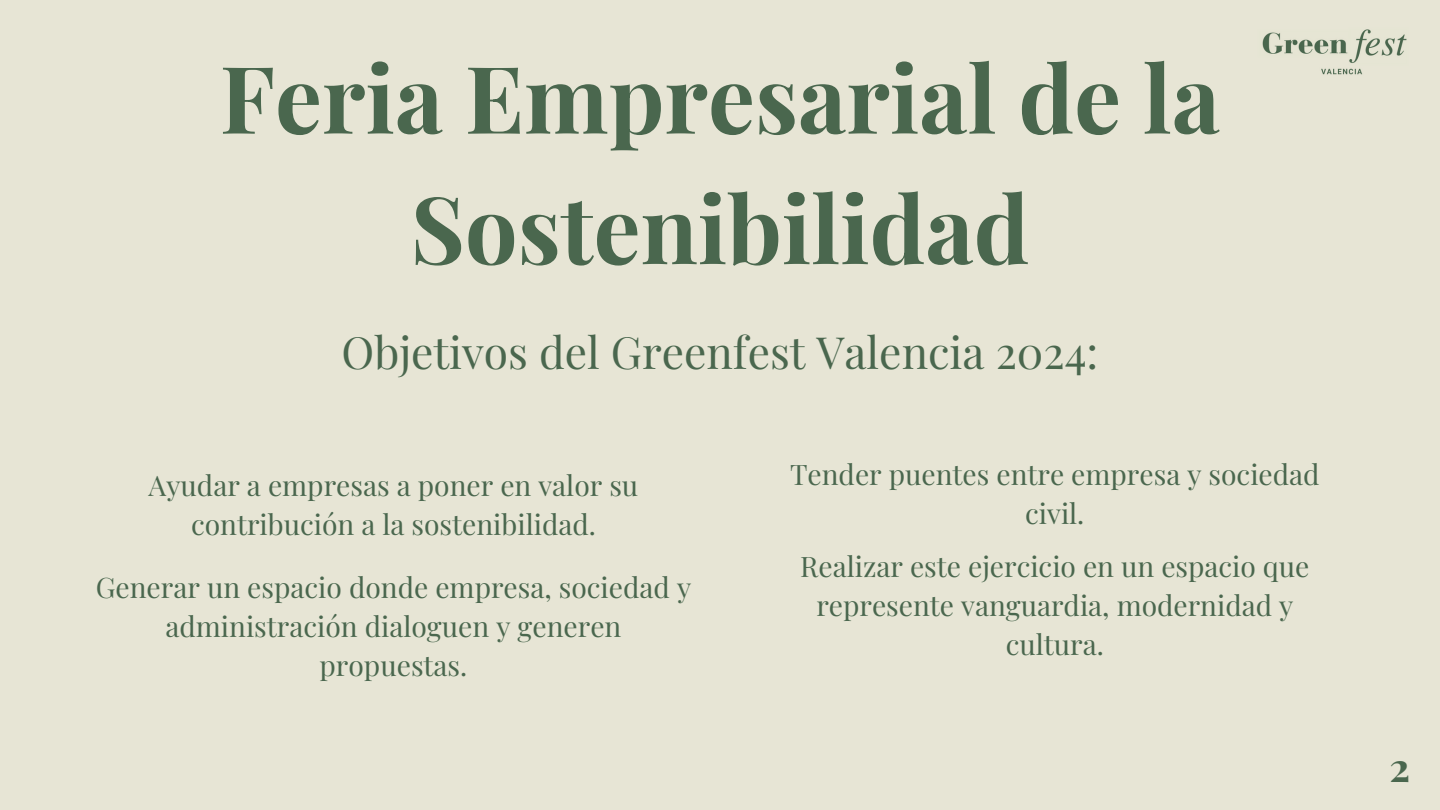
<style>
.page{position:relative;width:1440px;height:810px;background:#e7e5d5}
.page>*{position:absolute;margin:0;border:0;box-sizing:border-box;transform-origin:0 0}
.t1{font:700 93.3px/130.5px "Playfair Display";color:#4a674e;text-align:center}
.t2{font:44.3px "Playfair Display";color:#4a674e}
.t3{font:700 39.4px "Playfair Display";color:#4a674e}
.t4{font:28.2px/39px "Playfair Display";color:#4a674e;text-align:center}
</style>
<div class="page">
<img style="left:1262px;top:29px;width:145px;height:46px">
<h1 class="t1" style="left:220px;top:30px;width:1002px">Feria Empresarial de la<br>Sostenibilidad</h1>
<h2 class="t2" style="left:342px;top:321px;width:758px">Objetivos del Greenfest Valencia 2024:</h2>
<p class="t4" style="left:149px;top:465px;width:491px">Ayudar a empresas a poner en valor su contribución a la sostenibilidad.</p>
<p class="t4" style="left:96px;top:567px;width:597px">Generar un espacio donde empresa, sociedad y administración dialoguen y generen propuestas.</p>
<p class="t4" style="left:790px;top:454px;width:531px">Tender puentes entre empresa y sociedad civil.</p>
<p class="t4" style="left:800px;top:546px;width:511px">Realizar este ejercicio en un espacio que represente vanguardia, modernidad y cultura.</p>
<p class="t3" style="left:1389px;top:739px;width:22px">2</p>
</div>
